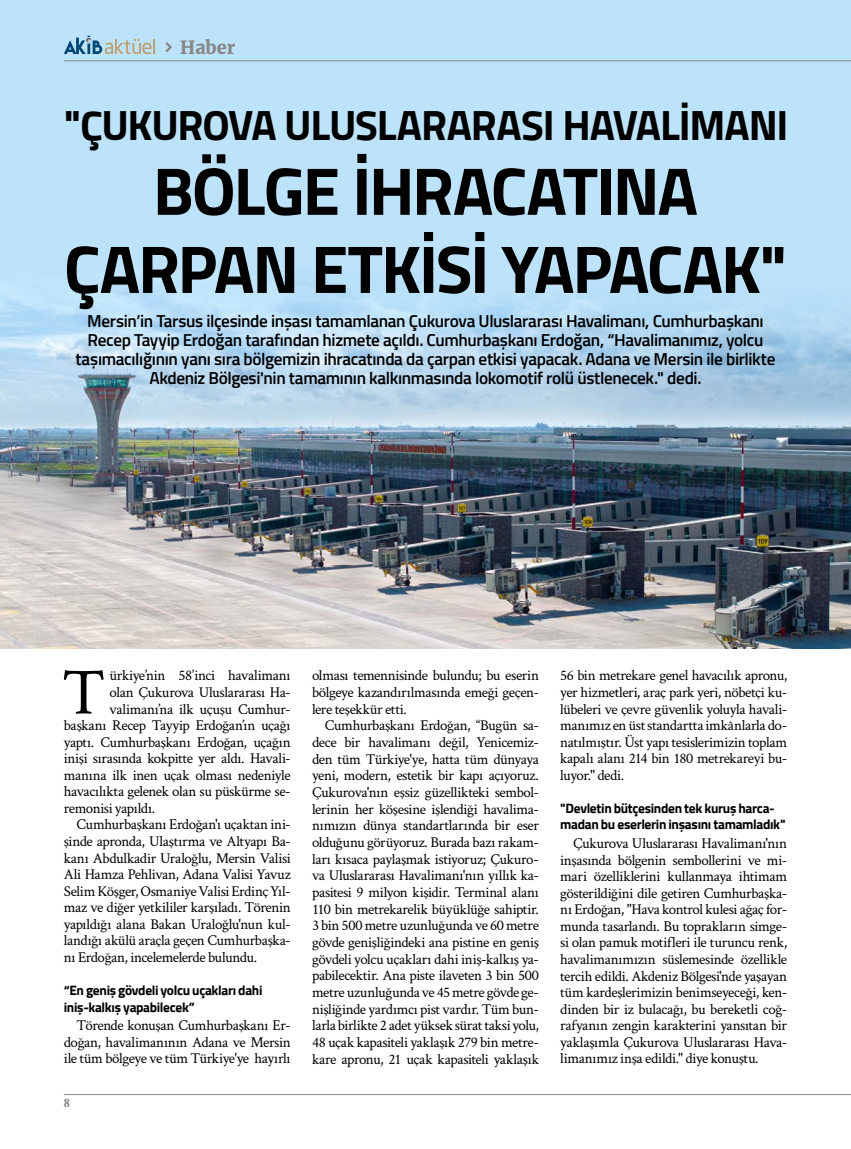
<style>
.page{position:relative;width:851px;height:1149px;background:#fff}
.page>*{position:absolute;margin:0;border:0;box-sizing:border-box;transform-origin:0 0}
.t1{font:700 67.5px/78px "Titillium Web";letter-spacing:-.03em;color:#000;text-align:center}
.t2{font:66.15px "Crimson Text";color:#000}
.t3{font:700 42px "Titillium Web";letter-spacing:-.025em;color:#000}
.t4{font:900 18px "Merriweather";color:#878787}
.t5{font:600 17.25px/18.8px "Titillium Web";letter-spacing:-.02em;color:#000;text-align:center}
.t6{font:15px/16.6px "Crimson Text";letter-spacing:-.025em;color:#000;text-align:justify}
.t7{font:700 13.5px/16.5px "Titillium Web";letter-spacing:-.025em;color:#000}
.t8{font:700 13.5px "Crimson Text";color:#878787}
</style>
<div class="page">
<hr style="left:64px;top:1093px;width:786px;height:1px;background:#878787">
<div style="left:0;top:0;width:850px;height:648px;background:#bde3fa"></div>
<img style="left:0;top:280px;width:850px;height:368px">
<hr style="left:64px;top:60px;width:786px;height:1px;background:#878787">
<svg style="left:64px;top:36px;width:91px;height:18px"></svg>
<svg style="left:165px;top:42px;width:7px;height:10px"></svg>
<p class="t4" style="left:180px;top:35px;width:57px">Haber</p>
<h3 class="t3" style="left:64px;top:93px;width:726px">"ÇUKUROVA ULUSLARARASI HAVALİMANI</h3>
<h1 class="t1" style="left:64px;top:149px;width:724px">BÖLGE İHRACATINA<br>ÇARPAN ETKİSİ YAPACAK"</h1>
<p class="t5" style="left:75px;top:311px;width:701px">Mersin’in Tarsus ilçesinde inşası tamamlanan Çukurova Uluslararası Havalimanı, Cumhurbaşkanı Recep Tayyip Erdoğan tarafından hizmete açıldı. Cumhurbaşkanı Erdoğan, “Havalimanımız, yolcu taşımacılığının yanı sıra bölgemizin ihracatında da çarpan etkisi yapacak. Adana ve Mersin ile birlikte Akdeniz Bölgesi'nin tamamının kalkınmasında lokomotif rolü üstlenecek." dedi.</p>
<h2 class="t2" style="left:62px;top:647px;width:45px">T</h2>
<p class="t6" style="left:110px;top:666px;width:183px">ürkiye’nin 58’inci havalimanı</p>
<p class="t6" style="left:110px;top:683px;width:183px">olan Çukurova Uluslararası Ha-</p>
<p class="t6" style="left:110px;top:699px;width:183px">valimanı’na ilk uçuşu Cumhur-</p>
<p class="t6" style="left:64px;top:716px;width:228px">başkanı Recep Tayyip Erdoğan’ın uçağı</p>
<p class="t6" style="left:64px;top:732px;width:228px">yaptı. Cumhurbaşkanı Erdoğan, uçağın</p>
<p class="t6" style="left:64px;top:749px;width:228px">inişi sırasında kokpitte yer aldı. Havali-</p>
<p class="t6" style="left:64px;top:765px;width:228px">manına ilk inen uçak olması nedeniyle</p>
<p class="t6" style="left:64px;top:782px;width:228px">havacılıkta gelenek olan su püskürme se-</p>
<p class="t6" style="left:64px;top:799px;width:93px">remonisi yapıldı.</p>
<p class="t6" style="left:77px;top:815px;width:216px">Cumhurbaşkanı Erdoğan'ı uçaktan ini-</p>
<p class="t6" style="left:64px;top:832px;width:228px">şinde apronda, Ulaştırma ve Altyapı Ba-</p>
<p class="t6" style="left:64px;top:848px;width:228px">kanı Abdulkadir Uraloğlu, Mersin Valisi</p>
<p class="t6" style="left:64px;top:865px;width:228px">Ali Hamza Pehlivan, Adana Valisi Yavuz</p>
<p class="t6" style="left:64px;top:881px;width:228px">Selim Köşger, Osmaniye Valisi Erdinç Yıl-</p>
<p class="t6" style="left:64px;top:898px;width:228px">maz ve diğer yetkililer karşıladı. Törenin</p>
<p class="t6" style="left:64px;top:914px;width:228px">yapıldığı alana Bakan Uraloğlu'nun kul-</p>
<p class="t6" style="left:64px;top:931px;width:228px">landığı akülü araçla geçen Cumhurbaşka-</p>
<p class="t6" style="left:64px;top:947px;width:195px">nı Erdoğan, incelemelerde bulundu.</p>
<p class="t7" style="left:64px;top:981px;width:200px">“En geniş gövdeli yolcu uçakları dahi iniş-kalkış yapabilecek”</p>
<p class="t6" style="left:64px;top:1016px;width:228px;text-indent:13px">Törende konuşan Cumhurbaşkanı Er&shy;doğan, havalimanının Adana ve Mersin ile tüm bölgeye ve tüm Türkiye'ye hayırlı</p>
<p class="t8" style="left:64px;top:1094px;width:8px">8</p>
<p class="t6" style="left:312px;top:666px;width:228px">olması temennisinde bulundu; bu eserin bölgeye kazandırılmasında emeği geçen&shy;lere teşekkür etti.</p>
<p class="t6" style="left:312px;top:716px;width:228px;text-indent:13px">Cumhurbaşkanı Erdoğan, “Bugün sa&shy;dece bir havalimanı değil, Yenicemiz&shy;den tüm Türkiye'ye, hatta tüm dünyaya yeni, modern, estetik bir kapı açıyoruz.<br>Çukurova'nın eşsiz güzellikteki sembol&shy;lerinin her köşesine işlendiği havalima&shy;nımızın dünya standartlarında bir eser olduğunu görüyoruz. Burada bazı rakam&shy;ları kısaca paylaşmak istiyoruz; Çukuro&shy;va Uluslararası Havalimanı'nın yıllık ka&shy;pasitesi 9 milyon kişidir. Terminal alanı 110 bin metrekarelik büyüklüğe sahiptir.<br>3 bin 500 metre uzunluğunda ve 60 metre gövde genişliğindeki ana pistine en geniş gövdeli yolcu uçakları dahi iniş-kalkış ya&shy;pabilecektir. Ana piste ilaveten 3 bin 500 metre uzunluğunda ve 45 metre gövde ge&shy;nişliğinde yardımcı pist vardır. Tüm bun&shy;larla birlikte 2 adet yüksek sürat taksi yolu, 48 uçak kapasiteli yaklaşık 279 bin metre&shy;kare apronu, 21 uçak kapasiteli yaklaşık</p>
<p class="t6" style="left:560px;top:666px;width:228px">56 bin metrekare genel havacılık apronu, yer hizmetleri, araç park yeri, nöbetçi ku&shy;lübeleri ve çevre güvenlik yoluyla havali&shy;manımız en üst standartta imkânlarla do&shy;natılmıştır. Üst yapı tesislerimizin toplam kapalı alanı 214 bin 180 metrekareyi bu&shy;luyor." dedi.</p>
<p class="t7" style="left:560px;top:799px;width:227px">"Devletin bütçesinden tek kuruş harca&shy;madan bu eserlerin inşasını tamamladık"</p>
<p class="t6" style="left:560px;top:834px;width:228px;text-indent:13px">Çukurova Uluslararası Havalimanı'nın inşasında bölgenin sembollerini ve mi&shy;mari özelliklerini kullanmaya ihtimam gösterildiğini dile getiren Cumhurbaşka&shy;nı Erdoğan, "Hava kontrol kulesi ağaç for&shy;munda tasarlandı. Bu toprakların simge&shy;si olan pamuk motifleri ile turuncu renk, havalimanımızın süslemesinde özellikle tercih edildi. Akdeniz Bölgesi'nde yaşayan tüm kardeşlerimizin benimseyeceği, ken&shy;dinden bir iz bulacağı, bu bereketli coğ&shy;rafyanın zengin karakterini yansıtan bir yaklaşımla Çukurova Uluslararası Hava&shy;limanımız inşa edildi." diye konuştu.</p>
</div>
